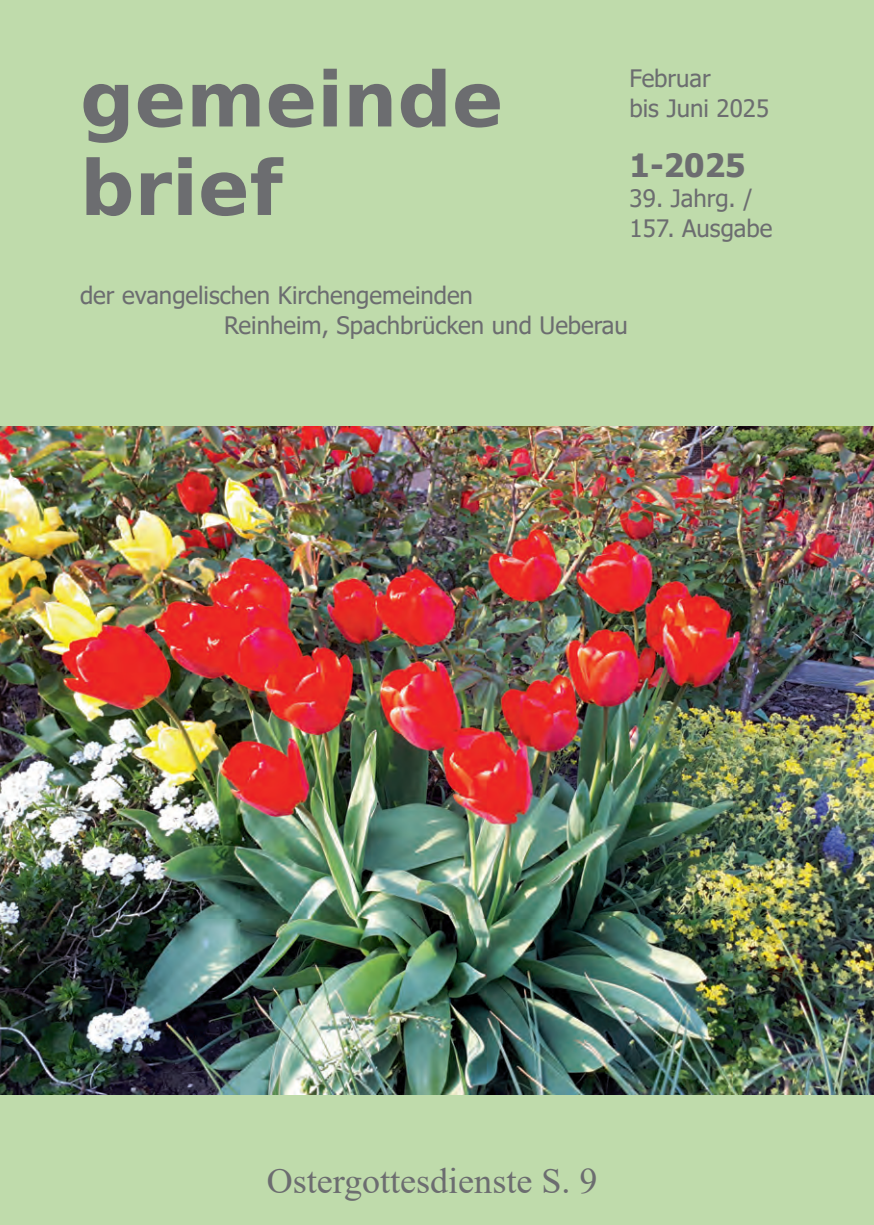
<style>
.page{position:relative;width:874px;height:1225px;background:#fff}
.page>*{position:absolute;margin:0;border:0;box-sizing:border-box;transform-origin:0 0}
.t1{font:700 76px/88.4px "DejaVu Sans";color:#6c6d70}
.t2{font:36px "Times New Roman";color:#6c6d70}
.t3{font:700 32px "Tahoma";color:#6c6d70}
.t4{font:24px/30px "Tahoma";color:#6c6d70}
</style>
<div class="page">
<div style="left:0;top:0;width:873px;height:1225px;background:#bfdbab"></div>
<img style="left:0;top:427px;width:873px;height:667px">
<h1 class="t1" style="left:80px;top:56px;width:424px">gemeinde brief</h1>
<p class="t4" style="left:629px;top:62px;width:141px">Februar<br>bis Juni 2025</p>
<h3 class="t3" style="left:629px;top:145px;width:117px">1-2025</h3>
<p class="t4" style="left:629px;top:182px;width:144px">39. Jahrg. /<br>157. Ausgabe</p>
<p class="t4" style="left:224px;top:279px;width:405px;text-indent:-144px">der evangelischen Kirchengemeinden<br>Reinheim, Spachbrücken und Ueberau</p>
<h2 class="t2" style="left:266px;top:1160px;width:332px">Ostergottesdienste S. 9</h2>
</div>
